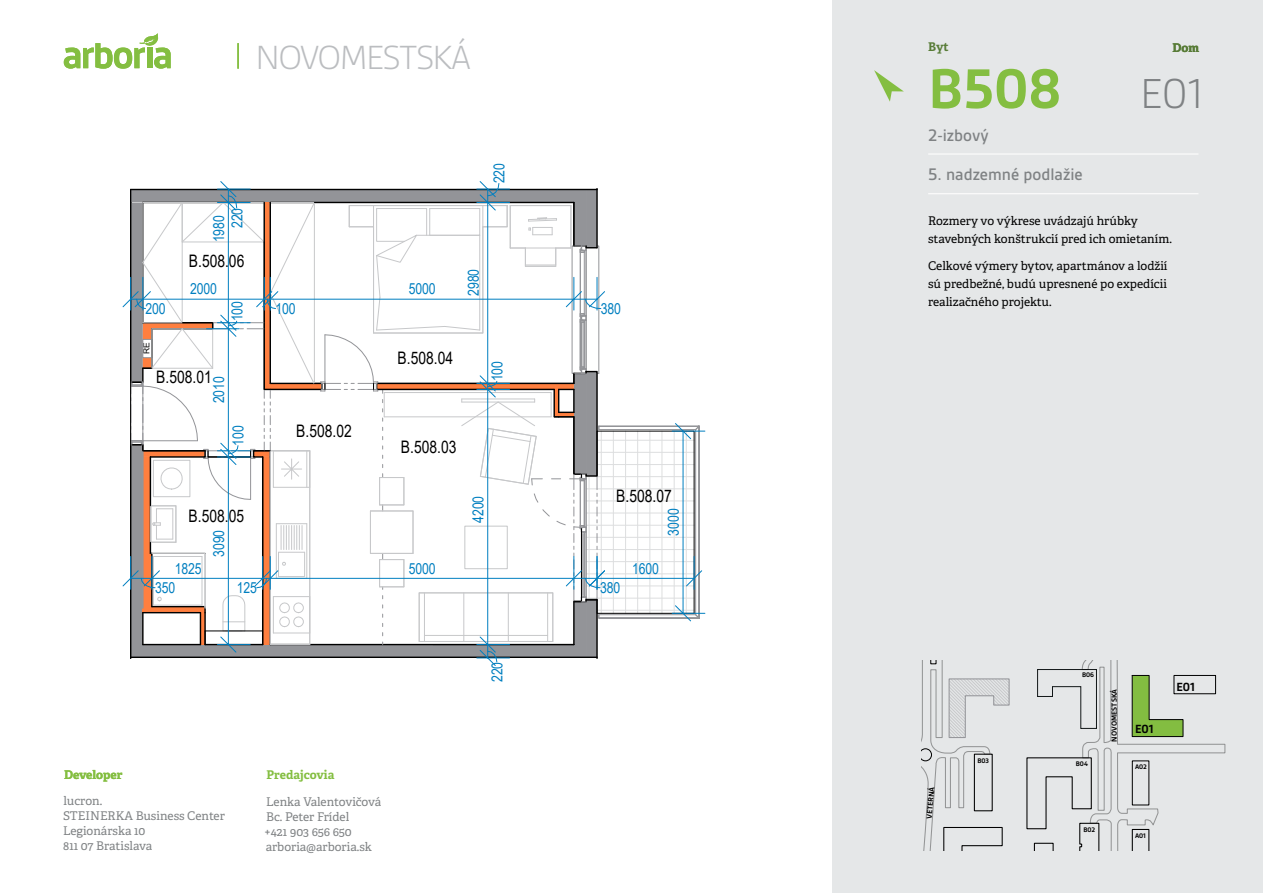
<style>
.page{position:relative;width:1263px;height:893px;background:#fff}
.page>*{position:absolute;margin:0;border:0;box-sizing:border-box;transform-origin:0 0}
.t1{font:700 60px "Gesta";color:#84be41}
.t2{font:300 45px "Gesta";color:#7f8284}
.t3{font:300 36px "Gesta";letter-spacing:-.025em;color:#bbbdc0}
.t4{font:500 18px "Gesta";color:#7f8284}
.t5{font:17.25px "Arial";color:#000;scale:.8 1}
.t6{font:15.3px "Arial";letter-spacing:-.01em;color:#007fc0;scale:.8 1}
.t7{font:700 12.75px "Gesta";color:#010101}
.t8{font:12px/18px "Adelle PE";color:#000}
.t9{font:12px/15px "Adelle PE";color:#7f8284}
.t10{font:700 12px "Adelle PE";letter-spacing:-.005em;color:#84be41}
.t11{font:700 12px "Adelle PE";color:#587c37}
.t12{font:8.4px "Arial";color:#000}
.t13{font:700 7.95px "Gesta";color:#010101}
.t14{font:700 7.05px "Gesta";color:#010101}
</style>
<div class="page">
<div style="left:832px;top:0;width:431px;height:893px;background:#e5e7e8"></div>
<hr style="left:928px;top:193px;width:270px;height:1px;background:#fff">
<hr style="left:928px;top:153px;width:270px;height:2px;background:#fff">
<svg style="left:874px;top:70px;width:30px;height:32px"></svg>
<svg style="left:64px;top:33px;width:107px;height:36px"></svg>
<hr style="left:237px;top:43px;width:2px;height:26px;background:#84be41">
<svg style="left:922px;top:661px;width:303px;height:189px"></svg>
<svg style="left:922px;top:748px;width:10px;height:13px"></svg>
<svg style="left:930px;top:661px;width:6px;height:3px"></svg>
<svg style="left:1132px;top:829px;width:17px;height:21px"></svg>
<div style="left:1132px;top:760px;width:17px;height:45px;border:1px solid #010101"></div>
<svg style="left:1131px;top:675px;width:53px;height:62px"></svg>
<div style="left:1173px;top:675px;width:43px;height:19px;border:1px solid #010101"></div>
<svg style="left:122px;top:181px;width:583px;height:485px"></svg>
<h3 class="t3" style="left:256px;top:37px;width:216px">NOVOMESTSKÁ</h3>
<p class="t6" style="left:226px;top:228px;width:27px;rotate:-90deg">220</p>
<p class="t6" style="left:208px;top:242px;width:35px;rotate:-90deg">1980</p>
<h3 class="t5" style="left:189px;top:249px;width:71px">B.508.06</h3>
<p class="t6" style="left:146px;top:298px;width:27px">200</p>
<p class="t12" style="left:141px;top:354px;width:13px;rotate:-90deg">RE</p>
<p class="t6" style="left:190px;top:278px;width:35px">2000</p>
<p class="t6" style="left:226px;top:321px;width:27px;rotate:-90deg">100</p>
<h3 class="t5" style="left:156px;top:365px;width:71px">B.508.01</h3>
<p class="t6" style="left:208px;top:403px;width:35px;rotate:-90deg">2010</p>
<p class="t6" style="left:228px;top:446px;width:27px;rotate:-90deg">100</p>
<h3 class="t5" style="left:188px;top:504px;width:71px">B.508.05</h3>
<p class="t6" style="left:175px;top:558px;width:35px">1825</p>
<p class="t6" style="left:208px;top:557px;width:35px;rotate:-90deg">3090</p>
<p class="t6" style="left:276px;top:298px;width:27px">100</p>
<h3 class="t5" style="left:296px;top:419px;width:71px">B.508.02</h3>
<p class="t6" style="left:489px;top:183px;width:27px;rotate:-90deg">220</p>
<p class="t6" style="left:409px;top:278px;width:35px">5000</p>
<p class="t6" style="left:463px;top:296px;width:35px;rotate:-90deg">2980</p>
<h3 class="t5" style="left:398px;top:346px;width:71px">B.508.04</h3>
<p class="t6" style="left:486px;top:381px;width:27px;rotate:-90deg">100</p>
<h3 class="t5" style="left:401px;top:435px;width:71px">B.508.03</h3>
<p class="t6" style="left:409px;top:558px;width:35px">5000</p>
<p class="t6" style="left:468px;top:523px;width:35px;rotate:-90deg">4200</p>
<p class="t6" style="left:155px;top:577px;width:27px">350</p>
<p class="t6" style="left:237px;top:577px;width:27px">125</p>
<p class="t10" style="left:64px;top:766px;width:60px">Developer</p>
<p class="t10" style="left:267px;top:766px;width:69px">Predajcovia</p>
<p class="t9" style="left:63px;top:793px;width:163px">lucron.<br>STEINERKA Business Center<br>Legionárska 10<br>811 07 Bratislava</p>
<p class="t9" style="left:264px;top:793px;width:119px">Lenka Valentovičová<br>Bc. Peter Frídel<br>+421 903 656 650 arboria@arboria.sk</p>
<p class="t6" style="left:486px;top:682px;width:27px;rotate:-90deg">220</p>
<p class="t6" style="left:601px;top:298px;width:27px">380</p>
<h3 class="t5" style="left:616px;top:484px;width:71px">B.508.07</h3>
<p class="t6" style="left:600px;top:577px;width:27px">380</p>
<p class="t6" style="left:663px;top:535px;width:35px;rotate:-90deg">3000</p>
<p class="t6" style="left:632px;top:558px;width:35px">1600</p>
<p class="t11" style="left:928px;top:38px;width:22px">Byt</p>
<h1 class="t1" style="left:928px;top:55px;width:135px">B508</h1>
<h3 class="t4" style="left:928px;top:125px;width:62px">2-izbový</h3>
<h3 class="t4" style="left:928px;top:164px;width:156px">5. nadzemné podlažie</h3>
<p class="t11" style="left:1172px;top:39px;width:28px">Dom</p>
<h2 class="t2" style="left:1140px;top:68px;width:65px">E01</h2>
<p class="t8" style="left:928px;top:211px;width:245px">Rozmery vo výkrese uvádzajú hrúbky stavebných konštrukcií pred ich omietaním.</p>
<p class="t8" style="left:928px;top:256px;width:241px;text-align:justify">Celkové výmery bytov, apartmánov a lodžií sú predbežné, budú upresnené po expedícii realizačného projektu.</p>
<p class="t13" style="left:925px;top:818px;width:33px;rotate:-85deg">VETERNÁ</p>
<p class="t14" style="left:977px;top:757px;width:13px">B03</p>
<p class="t14" style="left:1082px;top:671px;width:14px">B06</p>
<p class="t14" style="left:1076px;top:760px;width:14px">B04</p>
<p class="t13" style="left:1110px;top:742px;width:54px;rotate:-90deg">NOVOMESTSKÁ</p>
<p class="t7" style="left:1135px;top:721px;width:20px">E01</p>
<p class="t14" style="left:1135px;top:763px;width:13px">A02</p>
<p class="t14" style="left:1083px;top:826px;width:13px">B02</p>
<p class="t14" style="left:1135px;top:831px;width:13px">A01</p>
<p class="t7" style="left:1176px;top:680px;width:20px">E01</p>
</div>
